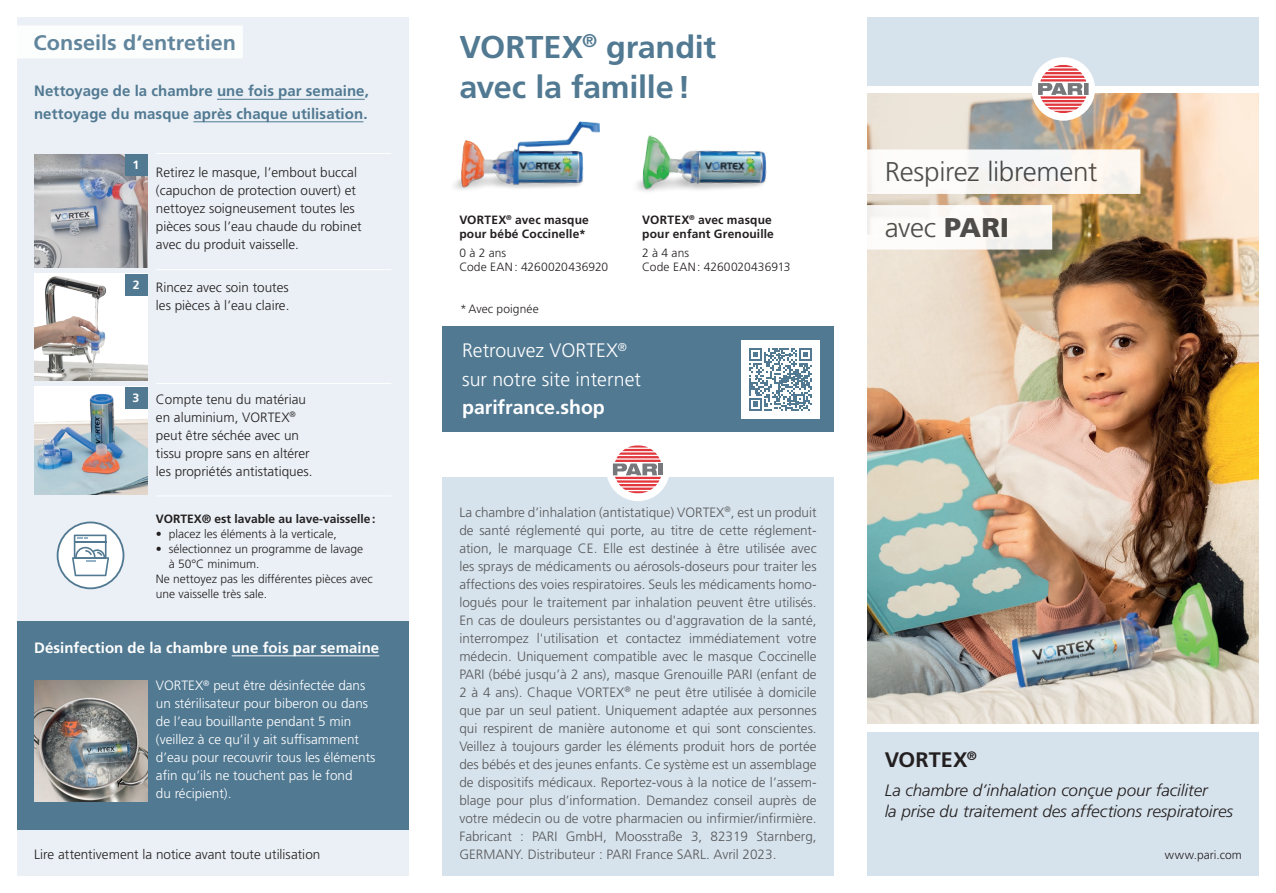
<style>
.page{position:relative;width:1276px;height:893px;background:#fff}
.page>*{position:absolute;margin:0;border:0;box-sizing:border-box;transform-origin:0 0}
.t1{font:700 31.5px/40.5px "Frutiger LT Pro";letter-spacing:-.01em;color:#517992}
.t2{font:300 27.15px/55.7px "Frutiger LT Pro";letter-spacing:-.015em;color:#3e3e3f}
.t3{font:700 21px "Frutiger LT Pro";letter-spacing:.005em;color:#517992}
.t4{font:700 21px "Frutiger LT Pro";letter-spacing:.005em;color:#231f20}
.t5{font:300 19.5px/28.5px "Frutiger LT Pro";color:#fff}
.t6{font:700 19.5px "Frutiger LT Pro";color:#fff}
.t7{font:italic 300 16.5px/21px "Frutiger LT Pro";letter-spacing:-.005em;color:#231f20}
.t8{font:700 15px/22.5px "Frutiger LT Pro";letter-spacing:.005em;color:#517992}
.t9{font:700 15px "Frutiger LT Pro";letter-spacing:.005em;color:#fff}
.t10{font:300 13.5px/18px "Frutiger LT Pro";color:#57585a;text-align:justify}
.t11{font:300 13.5px/18px "Frutiger LT Pro";color:#231f20}
.t12{font:300 13.5px/18px "Frutiger LT Pro";color:#fff}
.t13{font:300 12px/14.4px "Frutiger LT Pro";color:#231f20}
.t14{font:700 12px/14.4px "Frutiger LT Pro";letter-spacing:.01em;color:#231f20}
.t15{font:700 12px "Frutiger LT Pro";color:#fff}
.s1{font-weight:900}
</style>
<div class="page">
<div style="left:442px;top:478px;width:391px;height:398px;background:#d7e3ec"></div>
<div style="left:606px;top:438px;width:64px;height:63px;background:#fff;border-radius:50%"></div>
<div style="left:658px;top:463px;width:5px;height:12px;background:#76787b"></div>
<svg style="left:613px;top:445px;width:48px;height:48px"></svg>
<img style="left:867px;top:94px;width:392px;height:630px">
<div style="left:867px;top:17px;width:392px;height:68px;background:#d7e3ec"></div>
<div style="left:867px;top:732px;width:392px;height:144px;background:#d7e3ec"></div>
<div style="left:1031px;top:57px;width:64px;height:64px;background:#fff;border-radius:50%"></div>
<hr style="left:1084px;top:83px;width:4px;height:12px;background:#76787b">
<svg style="left:1038px;top:65px;width:48px;height:48px"></svg>
<div style="left:863px;top:149px;width:277px;height:45px;background:#fcf7f6"></div>
<div style="left:863px;top:205px;width:189px;height:45px;background:#fcfaf6"></div>
<img style="left:454px;top:121px;width:146px;height:69px">
<img style="left:636px;top:135px;width:131px;height:57px">
<div style="left:17px;top:17px;width:391px;height:604px;background:#eaf0f5"></div>
<div style="left:17px;top:621px;width:391px;height:212px;background:#517992"></div>
<hr style="left:232px;top:655px;width:147px;height:1px;background:#fff">
<img style="left:34px;top:680px;width:113px;height:121px">
<hr style="left:156px;top:496px;width:235px;height:1px;background:#fff">
<div style="left:0;top:25px;width:243px;height:33px;background:#fff"></div>
<div style="left:17px;top:831px;width:391px;height:45px;background:#eaf0f5"></div>
<img style="left:34px;top:154px;width:113px;height:113px">
<div style="left:125px;top:154px;width:22px;height:22px;background:#517992"></div>
<img style="left:34px;top:274px;width:113px;height:107px">
<img style="left:34px;top:387px;width:113px;height:107px">
<div style="left:125px;top:274px;width:22px;height:21px;background:#517992"></div>
<div style="left:125px;top:387px;width:22px;height:21px;background:#517992"></div>
<hr style="left:156px;top:383px;width:235px;height:1px;background:#fff">
<hr style="left:156px;top:269px;width:235px;height:1px;background:#fff">
<hr style="left:156px;top:153px;width:235px;height:1px;background:#fff">
<hr style="left:217px;top:99px;width:148px;height:1px;background:#517992">
<hr style="left:193px;top:121px;width:170px;height:1px;background:#517992">
<svg style="left:57px;top:522px;width:67px;height:67px"></svg>
<div style="left:442px;top:326px;width:391px;height:106px;background:#517992"></div>
<div style="left:741px;top:340px;width:79px;height:79px;background:#fff"></div>
<svg style="left:749px;top:348px;width:63px;height:63px"></svg>
<h3 class="t3" style="left:34px;top:30px;width:204px">Conseils d‘entretien</h3>
<p class="t8" style="left:34px;top:80px;width:336px">Nettoyage de la chambre une fois par semaine, nettoyage du masque après chaque utilisation.</p>
<p class="t15" style="left:133px;top:158px;width:8px">1</p>
<p class="t15" style="left:133px;top:278px;width:8px">2</p>
<p class="t11" style="left:156px;top:164px;width:207px">Retirez le masque, l’embout buccal (capuchon de protection ouvert) et nettoyez soigneusement toutes les pièces sous l’eau chaude du robinet avec du produit vaisselle.</p>
<p class="t11" style="left:156px;top:278px;width:135px">Rincez avec soin toutes les pièces à l’eau claire.</p>
<p class="t15" style="left:133px;top:391px;width:8px">3</p>
<p class="t11" style="left:156px;top:390px;width:158px">Compte tenu du matériau en aluminium, VORTEX<sup>® </sup>peut être séchée avec un tissu propre sans en altérer les propriétés antistatiques.</p>
<p class="t14" style="left:156px;top:512px;width:221px">VORTEX® est lavable au lave-vaisselle:</p>
<p class="t13" style="left:156px;top:527px;width:182px">• placez les éléments à la verticale,</p>
<p class="t13" style="left:156px;top:542px;width:209px">• sélectionnez un programme de lavage</p>
<p class="t13" style="left:169px;top:557px;width:92px">à 50°C minimum.</p>
<p class="t13" style="left:156px;top:572px;width:218px">Ne nettoyez pas les différentes pièces avec</p>
<p class="t13" style="left:156px;top:587px;width:113px">une vaisselle très sale.</p>
<p class="t9" style="left:34px;top:639px;width:347px">Désinfection de la chambre une fois par semaine</p>
<p class="t12" style="left:156px;top:677px;width:221px">VORTEX<sup>®</sup> peut être désinfectée dans un stérilisateur pour biberon ou dans de l’eau bouillante pendant 5 min (veillez à ce qu’il y ait suffisamment d’eau pour recouvrir tous les éléments afin qu’ils ne touchent pas le fond<br>du récipient).</p>
<p class="t11" style="left:34px;top:845px;width:288px">Lire attentivement la notice avant toute utilisation</p>
<h1 class="t1" style="left:459px;top:26px;width:258px">VORTEX<sup>®</sup> grandit avec la famille!</h1>
<p class="t14" style="left:459px;top:212px;width:131px">VORTEX<sup>®</sup> avec masque pour bébé Coccinelle*</p>
<p class="t13" style="left:459px;top:245px;width:150px">0 à 2 ans<br>Code EAN: 4260020436920</p>
<p class="t14" style="left:642px;top:212px;width:133px">VORTEX<sup>®</sup> avec masque pour enfant Grenouille</p>
<p class="t13" style="left:642px;top:245px;width:150px">2 à 4 ans<br>Code EAN: 4260020436913</p>
<p class="t13" style="left:460px;top:301px;width:80px">*Avec poignée</p>
<h3 class="t5" style="left:462px;top:336px;width:180px">Retrouvez VORTEX<sup>® </sup>sur notre site internet</h3>
<h3 class="t6" style="left:462px;top:396px;width:144px">parifrance.shop</h3>
<p class="t10" style="left:459px;top:503px;width:359px">La chambre d’inhalation (antistatique) VORTEX<sup>®</sup>, est un produit de santé réglementé qui porte, au titre de cette réglement&shy;ation, le marquage CE. Elle est destinée à être utilisée avec les sprays de médicaments ou aérosols-doseurs pour traiter les affections des voies respiratoires. Seuls les médicaments homo&shy;logués pour le traitement par inhalation peuvent être utilisés.<br>En cas de douleurs persistantes ou d'aggravation de la santé, interrompez l'utilisation et contactez immédiatement votre médecin. Uniquement compatible avec le masque Coccinelle PARI (bébé jusqu’à 2 ans), masque Grenouille PARI (enfant de 2 à 4 ans). Chaque VORTEX<sup>®</sup> ne peut être utilisée à domicile que par un seul patient. Uniquement adaptée aux personnes qui respirent de manière autonome et qui sont conscientes.<br>Veillez à toujours garder les éléments produit hors de portée des bébés et des jeunes enfants. Ce système est un assemblage de dispositifs médicaux. Reportez-vous à la notice de l’assem&shy;blage pour plus d’information. Demandez conseil auprès de votre médecin ou de votre pharmacien ou infirmier/infirmière.<br>Fabricant : PARI GmbH, Moosstraße 3, 82319 Starnberg, GERMANY. Distributeur : PARI France SARL. Avril 2023.</p>
<h2 class="t2" style="left:884px;top:144px;width:214px">Respirez librement avec <span class="s1">PARI</span></h2>
<h3 class="t4" style="left:884px;top:747px;width:94px">VORTEX<sup>®</sup></h3>
<p class="t7" style="left:884px;top:780px;width:350px">La chambre d’inhalation conçue pour faciliter<br>la prise du traitement des affections respiratoires</p>
<p class="t13" style="left:1164px;top:848px;width:79px">www.pari.com</p>
</div>
